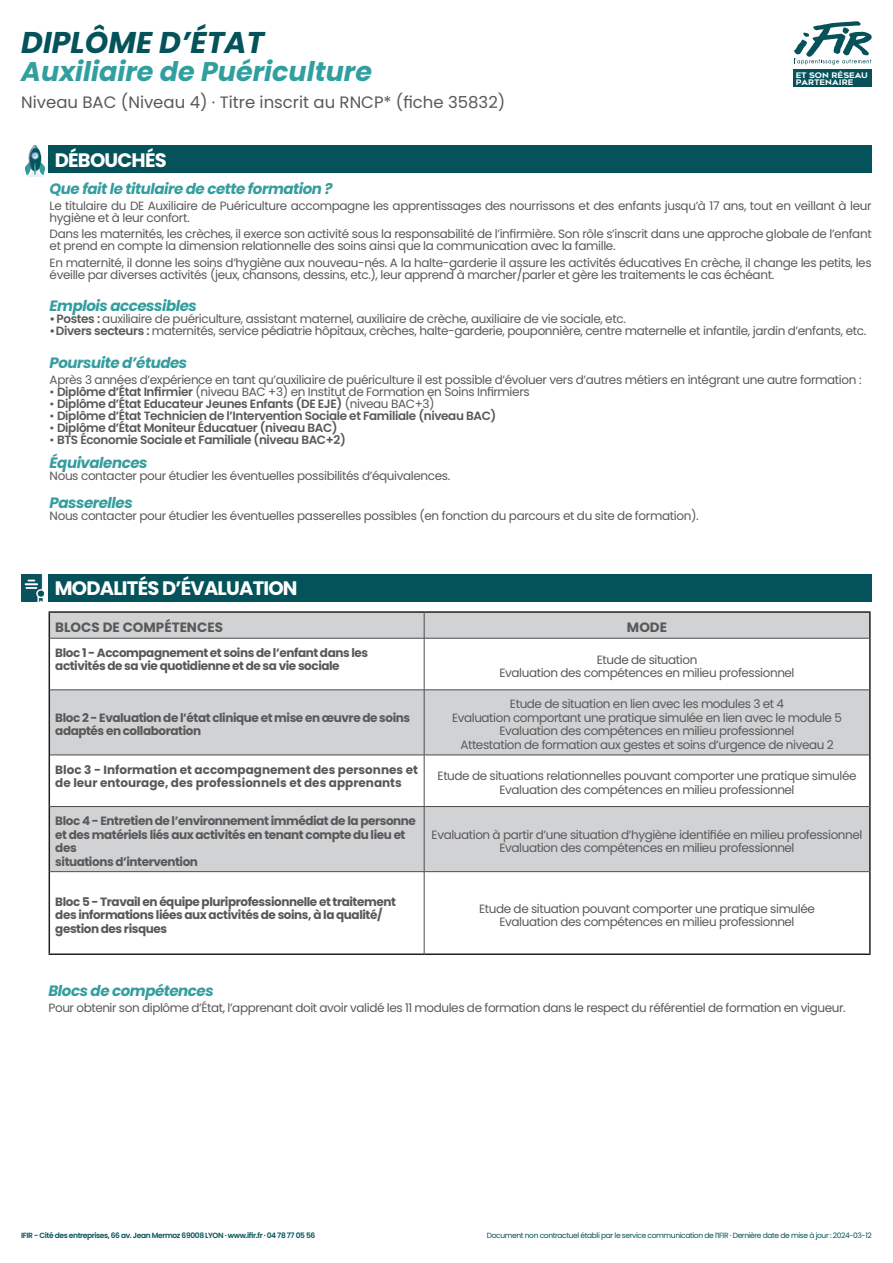
<style>
.page{position:relative;width:893px;height:1263px;background:#fff}
.page>*{position:absolute;margin:0;border:0;box-sizing:border-box;transform-origin:0 0}
.t1{font:italic 700 30px "Poppins";color:#04525a}
.t2{font:italic 700 27px "Poppins";color:#319f9f}
.Poppins-bold{font:700 19.5px "Poppins";letter-spacing:-.04em;color:#fff}
.t3{font:16.5px "Poppins";color:#595959}
.Bleu-poppins-semi-bold-italic{font:italic 700 15px "Poppins";letter-spacing:-.03em;color:#339d9f}
.Poppins-regular{font:italic 700 15px "Poppins";letter-spacing:-.03em;color:#339d9f}
.t4{font:700 13.5px "Poppins";color:#595959}
.Bleu-poppins-semi-bold-italic-2{font:12px/12px "Poppins";letter-spacing:-.035em;color:#595959}
.Poppins-regular-2{font:12px/12px "Poppins";letter-spacing:-.03em;color:#595959}
.t5{font:700 12px/13.5px "Poppins";letter-spacing:-.035em;color:#595959}
.Poppins-regular-3{font:600 12px "Poppins";letter-spacing:-.03em;color:#595959}
.t6{font:700 12px/13.5px "Poppins";color:#595959}
.t7{font:7.65px/7.1px "Metrosant";color:#fff}
.t8{font:7.5px "Poppins";letter-spacing:-.05em;color:#04525a}
.t9{font:600 7.5px "Poppins";letter-spacing:-.05em;color:#04525a}
.s1{font-weight:600}
.s2{font-weight:400}
</style>
<div class="page">
<div style="left:793px;top:70px;width:78px;height:17px;background:#06515a"></div>
<svg style="left:793px;top:21px;width:79px;height:44px"></svg>
<div style="left:48px;top:146px;width:824px;height:27px;background:#04525a"></div>
<img style="left:26px;top:146px;width:18px;height:30px">
<div style="left:48px;top:574px;width:824px;height:28px;background:#04525a"></div>
<img style="left:21px;top:574px;width:22px;height:28px">
<svg style="left:50px;top:613px;width:819px;height:258px;fill:#d1d2d4"></svg>
<hr style="left:49px;top:611px;width:375px;height:2px;background:#231f20">
<svg style="left:49px;top:613px;width:1px;height:25px"></svg>
<hr style="left:424px;top:611px;width:447px;height:2px;background:#231f20">
<hr style="left:869px;top:613px;width:2px;height:25px;background:#231f20">
<hr style="left:49px;top:638px;width:1px;height:52px;background:#231f20">
<hr style="left:869px;top:638px;width:2px;height:52px;background:#231f20">
<hr style="left:49px;top:690px;width:1px;height:65px;background:#231f20">
<hr style="left:869px;top:690px;width:2px;height:65px;background:#231f20">
<hr style="left:49px;top:755px;width:1px;height:51px;background:#231f20">
<hr style="left:869px;top:755px;width:2px;height:51px;background:#231f20">
<hr style="left:49px;top:806px;width:1px;height:66px;background:#231f20">
<hr style="left:869px;top:806px;width:2px;height:66px;background:#231f20">
<hr style="left:49px;top:872px;width:1px;height:81px;background:#231f20">
<hr style="left:869px;top:872px;width:2px;height:81px;background:#231f20">
<hr style="left:49px;top:953px;width:375px;height:2px;background:#231f20">
<hr style="left:424px;top:953px;width:447px;height:2px;background:#231f20">
<svg style="left:424px;top:613px;width:1px;height:25px"></svg>
<hr style="left:50px;top:638px;width:374px;height:1px;background:#4b4c4d">
<hr style="left:424px;top:638px;width:445px;height:1px;background:#4b4c4d">
<hr style="left:424px;top:638px;width:1px;height:52px;background:#4b4c4d">
<hr style="left:50px;top:689px;width:374px;height:1px;background:#4b4c4d">
<hr style="left:424px;top:689px;width:445px;height:1px;background:#4b4c4d">
<hr style="left:424px;top:690px;width:1px;height:65px;background:#4b4c4d">
<hr style="left:50px;top:755px;width:374px;height:1px;background:#4b4c4d">
<hr style="left:424px;top:755px;width:445px;height:1px;background:#4b4c4d">
<hr style="left:424px;top:755px;width:1px;height:51px;background:#4b4c4d">
<hr style="left:50px;top:806px;width:374px;height:1px;background:#4b4c4d">
<hr style="left:424px;top:806px;width:445px;height:1px;background:#4b4c4d">
<hr style="left:424px;top:807px;width:1px;height:64px;background:#4b4c4d">
<hr style="left:50px;top:871px;width:374px;height:1px;background:#4b4c4d">
<hr style="left:424px;top:871px;width:445px;height:1px;background:#4b4c4d">
<hr style="left:424px;top:872px;width:1px;height:81px;background:#4b4c4d">
<h1 class="t1" style="left:21px;top:25px;width:245px">DIPLÔME D’ÉTAT</h1>
<h2 class="t2" style="left:21px;top:56px;width:352px">Auxiliaire de Puériculture</h2>
<h3 class="t3" style="left:21px;top:93px;width:486px">Niveau BAC (Niveau 4) · Titre inscrit au RNCP* (fiche 35832)</h3>
<p class="Poppins-bold" style="left:55px;top:149px;width:114px">DÉBOUCHÉS</p>
<p class="t7" style="left:796px;top:72px;width:74px">ET SON RÉSEAU<br>PARTENAIRE</p>
<p class="Bleu-poppins-semi-bold-italic" style="left:50px;top:180px;width:285px">Que fait le titulaire de cette formation ?</p>
<p class="Bleu-poppins-semi-bold-italic-2" style="left:50px;top:200px;width:823px">Le titulaire du DE Auxiliaire de Puériculture accompagne les apprentissages des nourrissons et des enfants jusqu’à 17 ans, tout en veillant à leur hygiène et à leur confort.</p>
<p class="Poppins-regular-2" style="left:50px;top:228px;width:824px">Dans les maternités, les crèches, il exerce son activité sous la responsabilité de l’infirmière. Son rôle s’inscrit dans une approche globale de l’enfant et prend en compte la dimension relationnelle des soins ainsi que la communication avec la famille.</p>
<p class="Bleu-poppins-semi-bold-italic-2" style="left:50px;top:257px;width:823px">En maternité, il donne les soins d’hygiène aux nouveau-nés. A la halte-garderie il assure les activités éducatives En crèche, il change les petits, les éveille par diverses activités (jeux, chansons, dessins, etc.), leur apprend à marcher/parler et gère les traitements le cas échéant.</p>
<p class="Bleu-poppins-semi-bold-italic" style="left:50px;top:297px;width:149px">Emplois accessibles</p>
<p class="Poppins-regular-2" style="left:50px;top:313px;width:578px"><span class="s1">•Postes :</span> auxiliaire de puériculture, assistant maternel, auxiliaire de crèche, auxiliaire de vie sociale, etc.</p>
<p class="Poppins-regular-2" style="left:50px;top:325px;width:818px"><span class="s1">•Divers secteurs :</span> maternités, service pédiatrie hôpitaux, crèches, halte-garderie, pouponnière, centre maternelle et infantile, jardin d’enfants, etc.</p>
<p class="Bleu-poppins-semi-bold-italic" style="left:50px;top:354px;width:139px">Poursuite d’études</p>
<p class="Poppins-regular-2" style="left:50px;top:374px;width:813px">Après 3 années d’expérience en tant qu’auxiliaire de puériculture il est possible d’évoluer vers d’autres métiers en intégrant une autre formation :</p>
<p class="Poppins-regular-2" style="left:50px;top:386px;width:482px">• <span class="s1">Diplôme d’État Infirmier</span> (niveau BAC +3) en Institut de Formation en Soins Infirmiers</p>
<p class="Poppins-regular-3" style="left:50px;top:397px;width:387px"><span class="s2">•</span> Diplôme d’État Educateur Jeunes Enfants (DE EJE) <span class="s2">(niveau BAC+3)</span></p>
<p class="Poppins-regular-3" style="left:50px;top:409px;width:448px"><span class="s2">•</span> Diplôme d’État Technicien de l’Intervention Sociale et Familiale (niveau BAC)</p>
<p class="Poppins-regular-3" style="left:50px;top:421px;width:290px"><span class="s2">•</span> Diplôme d’État Moniteur Éducatuer (niveau BAC)</p>
<p class="Poppins-regular-3" style="left:50px;top:433px;width:298px"><span class="s2">•</span> BTS Économie Sociale et Familiale (niveau BAC+2)</p>
<p class="Poppins-regular" style="left:50px;top:454px;width:99px">Équivalences</p>
<p class="Poppins-regular-2" style="left:50px;top:470px;width:402px">Nous contacter pour étudier les éventuelles possibilités d’équivalences.</p>
<p class="Poppins-regular" style="left:50px;top:494px;width:85px">Passerelles</p>
<p class="Poppins-regular-2" style="left:50px;top:510px;width:650px">Nous contacter pour étudier les éventuelles passerelles possibles (en fonction du parcours et du site de formation).</p>
<p class="Poppins-bold" style="left:55px;top:577px;width:244px">MODALITÉS D’ÉVALUATION</p>
<p class="t4" style="left:55px;top:620px;width:169px">BLOCS DE COMPÉTENCES</p>
<p class="t4" style="left:627px;top:620px;width:42px">MODE</p>
<p class="t5" style="left:55px;top:646px;width:314px">Bloc 1 - Accompagnement et soins de l’enfant dans les activités de sa vie quotidienne et de sa vie sociale</p>
<p class="Bleu-poppins-semi-bold-italic-2" style="left:597px;top:653px;width:102px">Etude de situation</p>
<p class="Bleu-poppins-semi-bold-italic-2" style="left:499px;top:667px;width:297px">Evaluation des compétences en milieu professionnel</p>
<p class="t5" style="left:55px;top:711px;width:356px">Bloc 2 - Evaluation de l’état clinique et mise en œuvre de soins adaptés en collaboration</p>
<p class="Bleu-poppins-semi-bold-italic-2" style="left:510px;top:698px;width:276px">Etude de situation en lien avec les modules 3 et 4</p>
<p class="Bleu-poppins-semi-bold-italic-2" style="left:452px;top:712px;width:391px">Evaluation comportant une pratique simulée en lien avec le module 5</p>
<p class="Bleu-poppins-semi-bold-italic-2" style="left:499px;top:725px;width:297px">Evaluation des compétences en milieu professionnel</p>
<p class="Bleu-poppins-semi-bold-italic-2" style="left:460px;top:739px;width:375px">Attestation de formation aux gestes et soins d’urgence de niveau 2</p>
<p class="t6" style="left:55px;top:763px;width:364px">Bloc 3 - Information et accompagnement des personnes et de leur entourage, des professionnels et des apprenants</p>
<p class="Bleu-poppins-semi-bold-italic-2" style="left:438px;top:770px;width:420px">Etude de situations relationnelles pouvant comporter une pratique simulée</p>
<p class="Bleu-poppins-semi-bold-italic-2" style="left:499px;top:784px;width:297px">Evaluation des compétences en milieu professionnel</p>
<p class="t5" style="left:55px;top:814px;width:362px">Bloc 4 - Entretien de l’environnement immédiat de la personne et des matériels liés aux activités en tenant compte du lieu et des</p>
<p class="t5" style="left:55px;top:855px;width:144px">situations d’intervention</p>
<p class="Bleu-poppins-semi-bold-italic-2" style="left:432px;top:828px;width:432px">Evaluation à partir d’une situation d’hygiène identifiée en milieu professionnel</p>
<p class="Bleu-poppins-semi-bold-italic-2" style="left:499px;top:842px;width:297px">Evaluation des compétences en milieu professionnel</p>
<p class="t5" style="left:55px;top:895px;width:342px">Bloc 5 - Travail en équipe pluriprofessionnelle et traitement des informations liées aux activités de soins, à la qualité/ gestion des risques</p>
<p class="Bleu-poppins-semi-bold-italic-2" style="left:479px;top:902px;width:337px">Etude de situation pouvant comporter une pratique simulée</p>
<p class="Bleu-poppins-semi-bold-italic-2" style="left:499px;top:916px;width:297px">Evaluation des compétences en milieu professionnel</p>
<p class="Bleu-poppins-semi-bold-italic" style="left:49px;top:982px;width:167px">Blocs de compétences</p>
<p class="Bleu-poppins-semi-bold-italic-2" style="left:49px;top:1002px;width:798px">Pour obtenir son diplôme d’État, l’apprenant doit avoir validé les 11 modules de formation dans le respect du référentiel de formation en vigueur.</p>
<p class="t9" style="left:21px;top:1231px;width:296px">IFIR - Cité des entreprises, 66 av. Jean Mermoz 69008 LYON · www.ifir.fr · 04 78 77 05 56</p>
<p class="t8" style="left:487px;top:1231px;width:386px">Document non contractuel établi par le service communication de l’IFIR · Dernière date de mise à jour : 2024-03-12</p>
</div>
